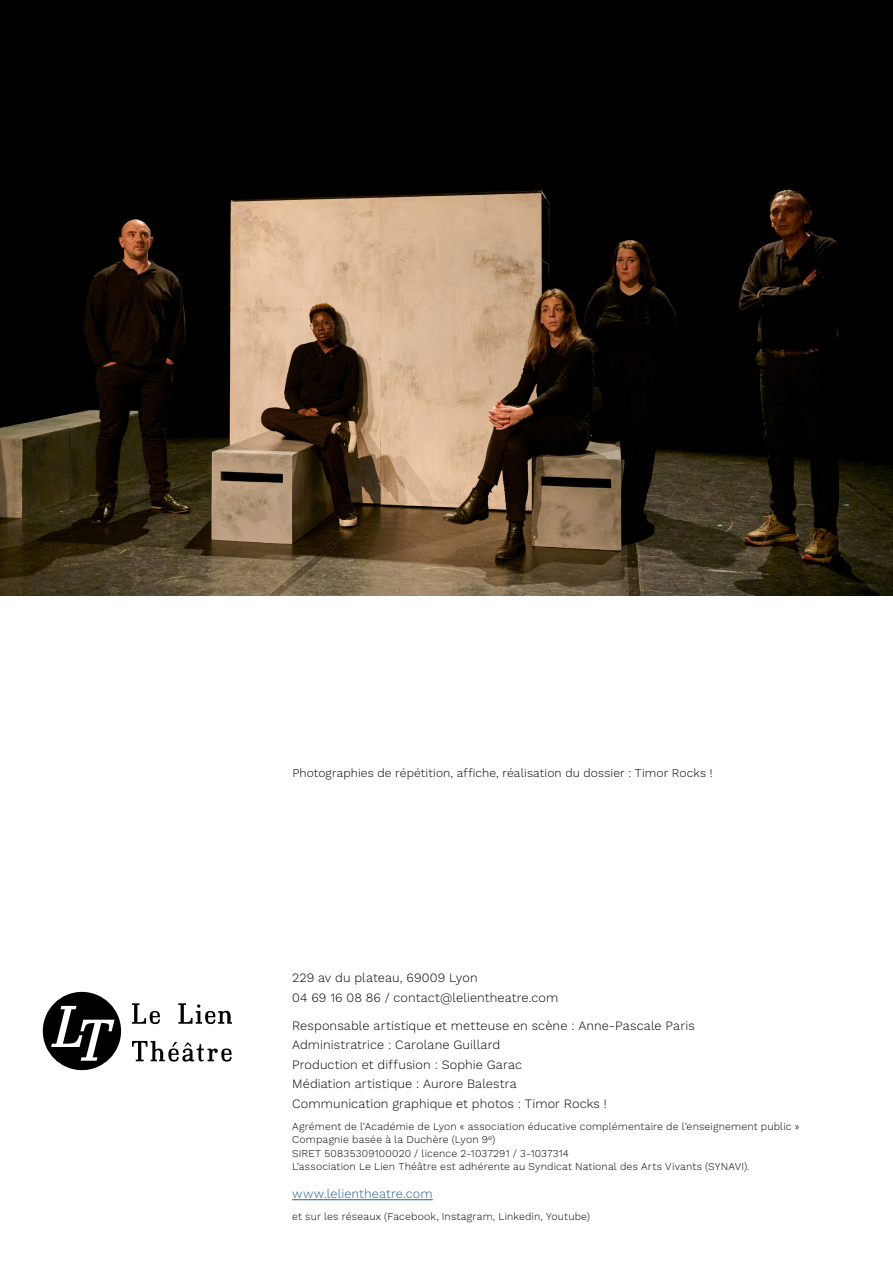
<style>
.page{position:relative;width:893px;height:1263px;background:#fff}
.page>*{position:absolute;margin:0;border:0;box-sizing:border-box;transform-origin:0 0}
.t1{font:300 12.75px/19.5px "Work Sans";letter-spacing:.005em;color:#000}
.t2{font:300 12.75px "Work Sans";letter-spacing:.01em;color:#275b9b}
.t3{font:300 12px "Work Sans";letter-spacing:.01em;color:#000}
.t4{font:300 10.5px/13.5px "Work Sans";letter-spacing:.015em;color:#000}
</style>
<div class="page">
<div style="left:43px;top:992px;width:78px;height:78px;background:#000;border-radius:50%"></div>
<svg style="left:132px;top:1041px;width:100px;height:21px"></svg>
<svg style="left:132px;top:1003px;width:100px;height:21px"></svg>
<svg style="left:51px;top:1006px;width:64px;height:55px"></svg>
<img style="left:0;top:0;width:893px;height:595px">
<hr style="left:292px;top:1199px;width:141px;height:1px;background:#275b9b">
<p class="t3" style="left:292px;top:765px;width:422px">Photographies de répétition, affiche, réalisation du dossier : Timor Rocks !</p>
<p class="t1" style="left:292px;top:969px;width:268px">229 av du plateau, 69009 Lyon<br>04 69 16 08 86 / contact@lelientheatre.com</p>
<p class="t1" style="left:292px;top:1016px;width:404px">Responsable artistique et metteuse en scène : Anne-Pascale Paris Administratrice : Carolane Guillard<br>Production et diffusion : Sophie Garac<br>Médiation artistique : Aurore Balestra<br>Communication graphique et photos : Timor Rocks !</p>
<p class="t4" style="left:292px;top:1120px;width:509px">Agrément de l’Académie de Lyon « association éducative complémentaire de l’enseignement public » Compagnie basée à la Duchère (Lyon 9<sup>e</sup>)<br>SIRET 50835309100020 / licence 2-1037291 / 3-1037314<br>L’association Le Lien Théâtre est adhérente au Syndicat National des Arts Vivants (SYNAVI).</p>
<p class="t2" style="left:292px;top:1186px;width:142px">www.lelientheatre.com</p>
<p class="t4" style="left:292px;top:1210px;width:299px">et sur les réseaux (Facebook, Instagram, Linkedin, Youtube)</p>
</div>
